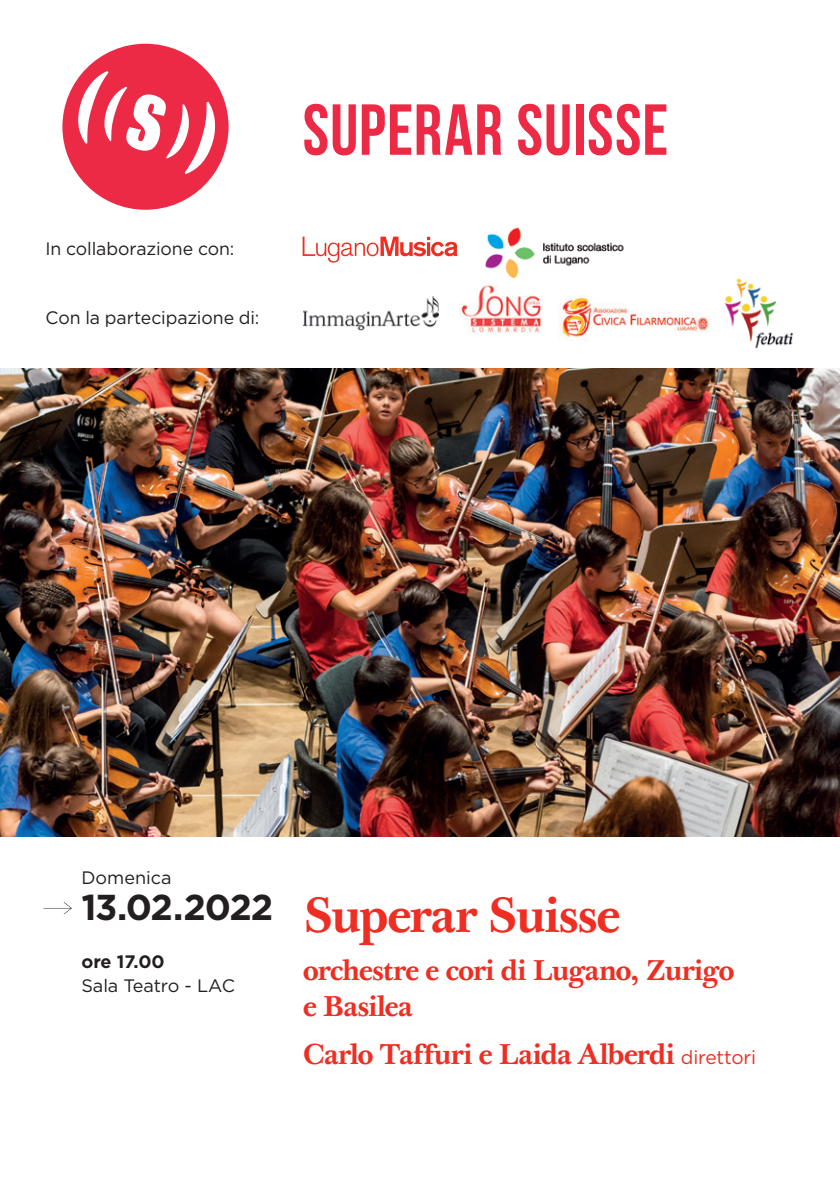
<style>
.page{position:relative;width:840px;height:1191px;background:#fff}
.page>*{position:absolute;margin:0;border:0;box-sizing:border-box;transform-origin:0 0}
.t1{font:700 72px "Bebas Neue";letter-spacing:.015em;color:#ed2a46}
.t2{font:700 48px "Baskerville 10 Pro";letter-spacing:-.04em;color:#ee2e22}
.t3{font:700 36px "Gotham";letter-spacing:-.04em;color:#231f20}
.t4{font:700 28px/36px "Baskerville 10 Pro";letter-spacing:-.025em;color:#ee2e22}
.t5{font:18px "Gotham";letter-spacing:-.005em;color:#231f20}
.t6{font:700 18px "Gotham";letter-spacing:-.005em;color:#231f20}
.s1{font-family:"Gotham";font-weight:400;font-size:19px}
</style>
<div class="page">
<img style="left:0;top:368px;width:839px;height:468px">
<svg style="left:43px;top:902px;width:29px;height:12px"></svg>
<div style="left:62px;top:44px;width:166px;height:166px;background:#ed2a46;border-radius:50%"></div>
<svg style="left:78px;top:71px;width:137px;height:103px"></svg>
<svg style="left:302px;top:237px;width:155px;height:26px"></svg>
<img style="left:485px;top:227px;width:139px;height:52px">
<img style="left:303px;top:296px;width:135px;height:34px">
<img style="left:460px;top:282px;width:81px;height:51px">
<img style="left:558px;top:297px;width:153px;height:43px">
<img style="left:724px;top:278px;width:69px;height:71px">
<p class="t5" style="left:45px;top:237px;width:190px">In collaborazione con:</p>
<p class="t5" style="left:45px;top:306px;width:215px">Con la partecipazione di:</p>
<h1 class="t1" style="left:302px;top:90px;width:367px">SUPERAR SUISSE</h1>
<p class="t5" style="left:81px;top:866px;width:91px">Domenica</p>
<p class="t3" style="left:81px;top:883px;width:193px">13.02.2022</p>
<p class="t6" style="left:81px;top:950px;width:84px">ore 17.00</p>
<p class="t5" style="left:81px;top:974px;width:155px">Sala Teatro - LAC</p>
<h2 class="t2" style="left:302px;top:885px;width:319px">Superar Suisse</h2>
<p class="t4" style="left:302px;top:954px;width:433px">orchestre e cori di Lugano, Zurigo e Basilea</p>
<p class="t4" style="left:302px;top:1038px;width:454px">Carlo Taffuri e Laida Alberdi <span class="s1">direttori</span></p>
</div>
